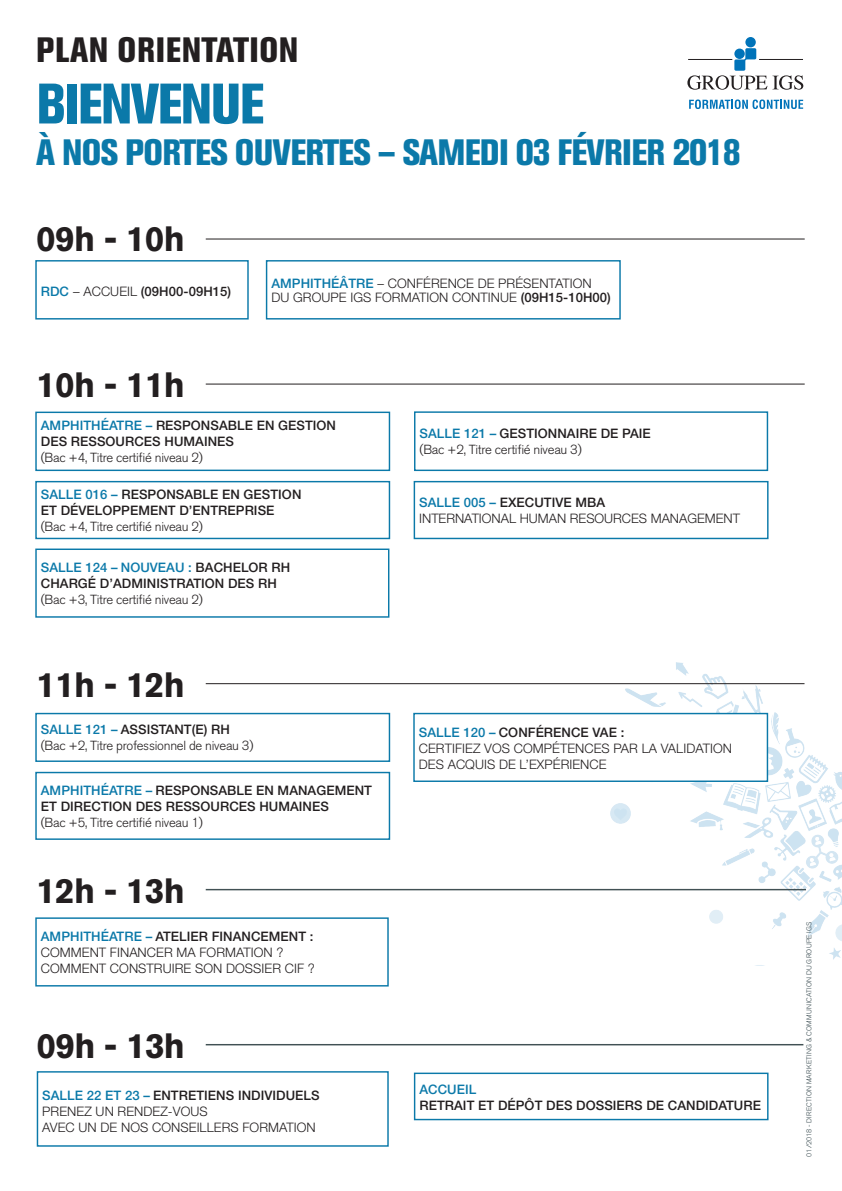
<style>
.page{position:relative;width:842px;height:1191px;background:#fff}
.page>*{position:absolute;margin:0;border:0;box-sizing:border-box;transform-origin:0 0}
.t1{font:800 condensed 56.5px "Akzidenz Grotesk BE";letter-spacing:-.03em;color:#0b79a9}
.t2{font:800 condensed 36.3px "Akzidenz Grotesk BE";letter-spacing:-.02em;color:#0b79a9}
.t3{font:700 34.9px "Akzidenz Grotesk BE";letter-spacing:-.02em;color:#231f20}
.t4{font:800 condensed 34.9px "Akzidenz Grotesk BE";letter-spacing:.015em;color:#231f20}
.t5{font:300 13.1px/16px "Helvetica Neue";letter-spacing:.005em;color:#231f20}
.t6{font:500 13.1px/16px "Helvetica Neue";letter-spacing:.005em;color:#231f20}
.t7{font:300 13.1px "Akzidenz Grotesk BE";letter-spacing:-.02em;color:#231f20}
.t8{font:500 13.1px "Helvetica Neue";letter-spacing:.005em;color:#0b79a9}
.t9{font:300 7px "Akzidenz Grotesk BE";letter-spacing:.03em;color:#394b50}
.s1{color:#0b79a9}
.s2{font-weight:300}
.s3{font-weight:500;color:#0b79a9}
.s4{font-weight:500}
</style>
<div class="page">
<img style="left:598px;top:662px;width:244px;height:298px">
<div style="left:35px;top:260px;width:214px;height:59px;border:1px solid #0b79a9"></div>
<hr style="left:206px;top:239px;width:599px;height:1px;background:#231f20">
<div style="left:266px;top:260px;width:355px;height:59px;border:1px solid #0b79a9"></div>
<hr style="left:206px;top:384px;width:599px;height:1px;background:#231f20">
<div style="left:35px;top:411px;width:355px;height:60px;border:1px solid #0b79a9"></div>
<div style="left:35px;top:481px;width:355px;height:58px;border:1px solid #0b79a9"></div>
<hr style="left:206px;top:683px;width:598px;height:1px;background:#231f20">
<div style="left:35px;top:917px;width:354px;height:69px;border:1px solid #0b79a9"></div>
<div style="left:414px;top:713px;width:353px;height:68px;background:#fff"></div>
<div style="left:413px;top:713px;width:355px;height:69px;border:1px solid #0b79a9"></div>
<div style="left:414px;top:411px;width:354px;height:60px;border:1px solid #0b79a9"></div>
<div style="left:414px;top:481px;width:354px;height:58px;border:1px solid #0b79a9"></div>
<hr style="left:206px;top:889px;width:600px;height:1px;background:#415154">
<div style="left:35px;top:772px;width:355px;height:68px;border:1px solid #0b79a9"></div>
<div style="left:35px;top:713px;width:355px;height:49px;border:1px solid #0b79a9"></div>
<hr style="left:206px;top:1044px;width:597px;height:1px;background:#415154">
<div style="left:37px;top:1071px;width:352px;height:75px;border:1px solid #0b79a9"></div>
<div style="left:414px;top:1072px;width:354px;height:48px;border:1px solid #0b79a9"></div>
<svg style="left:689px;top:99px;width:114px;height:10px"></svg>
<div style="left:745px;top:37px;width:11px;height:10px;background:#0073b9;border-radius:50%"></div>
<svg style="left:687px;top:48px;width:116px;height:42px"></svg>
<hr style="left:688px;top:59px;width:44px;height:1px;background:#231f20">
<hr style="left:759px;top:59px;width:44px;height:1px;background:#231f20">
<div style="left:35px;top:548px;width:354px;height:69px;border:1px solid #0b79a9"></div>
<h3 class="t4" style="left:36px;top:30px;width:264px">PLAN ORIENTATION</h3>
<h1 class="t1" style="left:36px;top:71px;width:229px">BIENVENUE</h1>
<h2 class="t2" style="left:36px;top:131px;width:706px">À NOS PORTES OUVERTES – SAMEDI 03 FÉVRIER 2018</h2>
<h3 class="t3" style="left:36px;top:218px;width:150px">09h - 10h</h3>
<p class="t6" style="left:41px;top:283px;width:192px"><span class="s1">RDC</span> <span class="s2">– ACCUEIL</span> (09H00-09H15)</p>
<p class="t5" style="left:271px;top:275px;width:341px;line-height:14.5px"><span class="s3">AMPHITHÉÂTRE</span> – CONFÉRENCE DE PRÉSENTATION<br>DU GROUPE IGS FORMATION CONTINUE <span class="s4">(09H15-10H00)</span></p>
<h3 class="t3" style="left:36px;top:365px;width:150px">10h - 11h</h3>
<p class="t6" style="left:41px;top:417px;width:297px"><span class="s1">AMPHITHÉATRE –</span> RESPONSABLE EN GESTION<br>DES RESSOURCES HUMAINES</p>
<p class="t7" style="left:41px;top:450px;width:164px">(Bac +4, Titre certifié niveau 2)</p>
<p class="t6" style="left:41px;top:486px;width:262px"><span class="s1">SALLE 016 –</span> RESPONSABLE EN GESTION<br>ET DÉVELOPPEMENT D’ENTREPRISE</p>
<p class="t7" style="left:41px;top:519px;width:164px">(Bac +4, Titre certifié niveau 2)</p>
<p class="t6" style="left:41px;top:559px;width:251px"><span class="s1">SALLE 124 – NOUVEAU :</span> BACHELOR RH<br>CHARGÉ D’ADMINISTRATION DES RH</p>
<p class="t7" style="left:41px;top:592px;width:164px">(Bac +3, Titre certifié niveau 2)</p>
<h3 class="t3" style="left:36px;top:664px;width:150px">11h - 12h</h3>
<p class="t6" style="left:41px;top:721px;width:190px"><span class="s1">SALLE 121 –</span> ASSISTANT(E) RH</p>
<p class="t7" style="left:41px;top:738px;width:214px">(Bac +2, Titre professionnel de niveau 3)</p>
<p class="t6" style="left:41px;top:782px;width:333px"><span class="s1">AMPHITHÉATRE –</span> RESPONSABLE EN MANAGEMENT<br>ET DIRECTION DES RESSOURCES HUMAINES</p>
<p class="t7" style="left:41px;top:815px;width:164px">(Bac +5, Titre certifié niveau 1)</p>
<h3 class="t3" style="left:36px;top:870px;width:150px">12h - 13h</h3>
<p class="t5" style="left:41px;top:928px;width:276px"><span class="s3">AMPHITHÉATRE –</span> <span class="s4">ATELIER FINANCEMENT :<br></span>COMMENT FINANCER MA FORMATION ?<br>COMMENT CONSTRUIRE SON DOSSIER CIF ?</p>
<h3 class="t3" style="left:37px;top:1025px;width:150px">09h - 13h</h3>
<p class="t5" style="left:42px;top:1086px;width:279px"><span class="s3">SALLE 22 ET 23 –</span> <span class="s4">ENTRETIENS INDIVIDUELS<br></span>PRENEZ UN RENDEZ-VOUS<br>AVEC UN DE NOS CONSEILLERS FORMATION</p>
<p class="t6" style="left:420px;top:425px;width:233px"><span class="s1">SALLE 121 –</span> GESTIONNAIRE DE PAIE</p>
<p class="t7" style="left:420px;top:442px;width:164px">(Bac +2, Titre certifié niveau 3)</p>
<p class="t5" style="left:419px;top:494px;width:322px"><span class="s3">SALLE 005 –</span> <span class="s4">EXECUTIVE MBA<br></span>INTERNATIONAL HUMAN RESOURCES MANAGEMENT</p>
<p class="t5" style="left:419px;top:723px;width:315px"><span class="s3">SALLE 120 –</span> <span class="s4">CONFÉRENCE VAE :<br></span>CERTIFIEZ VOS COMPÉTENCES PAR LA VALIDATION<br>DES ACQUIS DE L’EXPÉRIENCE</p>
<p class="t8" style="left:419px;top:1081px;width:58px">ACCUEIL</p>
<p class="t6" style="left:419px;top:1096px;width:343px">RETRAIT ET DÉPÔT DES DOSSIERS DE CANDIDATURE</p>
<p class="t9" style="left:805px;top:1156px;width:237px;rotate:-90deg">01/2018 - DIRECTION MARKETING &amp; COMMUNICATION DU GROUPE IGS</p>
</div>
